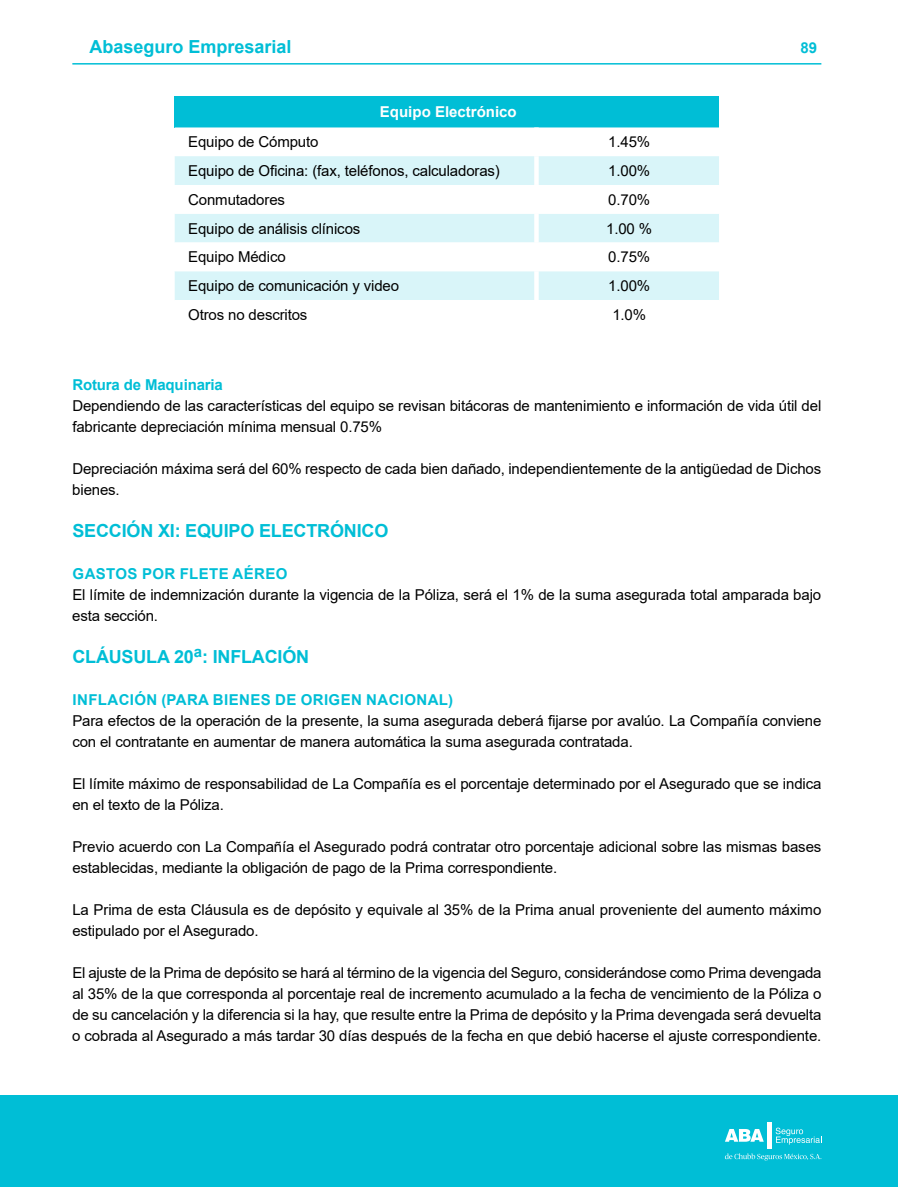
<style>
.page{position:relative;width:898px;height:1187px;background:#fff}
.page>*{position:absolute;margin:0;border:0;box-sizing:border-box;transform-origin:0 0}
.t1{font:700 18px "Arial";letter-spacing:-.01em;color:#00bed6}
.t2{font:15px/21px "Arial";letter-spacing:-.01em;color:#000}
.t3{font:700 15px "Arial";letter-spacing:.025em;color:#00bed6}
.t4{font:700 15px "Arial";letter-spacing:-.01em;color:#00bed6}
.t5{font:700 15px "Arial";color:#fff}
</style>
<div class="page">
<hr style="left:72px;top:63px;width:749px;height:2px;background:#00bed6">
<div style="left:0;top:1095px;width:897px;height:91px;background:#00bed6"></div>
<svg style="left:775px;top:1127px;width:45px;height:17px"></svg>
<svg style="left:725px;top:1129px;width:38px;height:12px"></svg>
<hr style="left:767px;top:1121px;width:4px;height:27px;background:#fff">
<svg style="left:724px;top:1153px;width:97px;height:7px"></svg>
<div style="left:175px;top:96px;width:543px;height:31px;background:#00bed6"></div>
<svg style="left:175px;top:127px;width:543px;height:1px"></svg>
<div style="left:175px;top:156px;width:543px;height:29px;background:#d9f5f9"></div>
<svg style="left:175px;top:214px;width:543px;height:86px;fill:#d9f5f9"></svg>
<hr style="left:534px;top:127px;width:4px;height:29px;background:#fff">
<hr style="left:534px;top:156px;width:4px;height:29px;background:#fff">
<hr style="left:534px;top:214px;width:4px;height:28px;background:#fff">
<hr style="left:534px;top:242px;width:4px;height:29px;background:#fff">
<hr style="left:534px;top:271px;width:4px;height:29px;background:#fff">
<p class="t1" style="left:89px;top:34px;width:204px">Abaseguro Empresarial</p>
<p class="t3" style="left:800px;top:38px;width:18px">89</p>
<p class="t5" style="left:380px;top:101px;width:138px">Equipo Electrónico</p>
<p class="t2" style="left:188px;top:131px;width:132px">Equipo de Cómputo</p>
<p class="t2" style="left:608px;top:131px;width:43px">1.45%</p>
<p class="t2" style="left:188px;top:160px;width:313px">Equipo de Oficina: (fax, teléfonos, calculadoras)</p>
<p class="t2" style="left:608px;top:160px;width:43px">1.00%</p>
<p class="t2" style="left:188px;top:189px;width:98px">Conmutadores</p>
<p class="t2" style="left:608px;top:189px;width:43px">0.70%</p>
<p class="t2" style="left:188px;top:218px;width:174px">Equipo de análisis clínicos</p>
<p class="t2" style="left:606px;top:218px;width:47px">1.00 %</p>
<p class="t2" style="left:188px;top:246px;width:99px">Equipo Médico</p>
<p class="t2" style="left:608px;top:246px;width:43px">0.75%</p>
<p class="t2" style="left:188px;top:275px;width:212px">Equipo de comunicación y video</p>
<p class="t2" style="left:608px;top:275px;width:43px">1.00%</p>
<p class="t2" style="left:188px;top:304px;width:121px">Otros no descritos</p>
<p class="t2" style="left:612px;top:304px;width:35px">1.0%</p>
<p class="t4" style="left:72px;top:374px;width:152px">Rotura de Maquinaria</p>
<p class="t2" style="left:72px;top:395px;width:750px">Dependiendo de las características del equipo se revisan bitácoras de mantenimiento e información de vida útil del fabricante depreciación mínima mensual 0.75%</p>
<p class="t2" style="left:72px;top:458px;width:750px">Depreciación máxima será del 60% respecto de cada bien dañado, independientemente de la antigüedad de Dichos bienes.</p>
<p class="t1" style="left:72px;top:518px;width:317px">SECCIÓN XI: EQUIPO ELECTRÓNICO</p>
<p class="t3" style="left:73px;top:563px;width:216px">GASTOS POR FLETE AÉREO</p>
<p class="t2" style="left:72px;top:584px;width:750px">El límite de indemnización durante la vigencia de la Póliza, será el 1% de la suma asegurada total amparada bajo esta sección.</p>
<p class="t1" style="left:72px;top:644px;width:238px">CLÁUSULA 20<sup>a</sup>: INFLACIÓN</p>
<p class="t3" style="left:73px;top:689px;width:382px">INFLACIÓN (PARA BIENES DE ORIGEN NACIONAL)</p>
<p class="t2" style="left:72px;top:710px;width:750px">Para efectos de la operación de la presente, la suma asegurada deberá fijarse por avalúo. La Compañía conviene con el contratante en aumentar de manera automática la suma asegurada contratada.</p>
<p class="t2" style="left:72px;top:773px;width:750px">El límite máximo de responsabilidad de La Compañía es el porcentaje determinado por el Asegurado que se indica en el texto de la Póliza.</p>
<p class="t2" style="left:72px;top:836px;width:750px">Previo acuerdo con La Compañía el Asegurado podrá contratar otro porcentaje adicional sobre las mismas bases establecidas, mediante la obligación de pago de la Prima correspondiente.</p>
<p class="t2" style="left:72px;top:899px;width:750px">La Prima de esta Cláusula es de depósito y equivale al 35% de la Prima anual proveniente del aumento máximo estipulado por el Asegurado.</p>
<p class="t2" style="left:72px;top:962px;width:750px;text-align:justify">El ajuste de la Prima de depósito se hará al término de la vigencia del Seguro, considerándose como Prima devengada al 35% de la que corresponda al porcentaje real de incremento acumulado a la fecha de vencimiento de la Póliza o de su cancelación y la diferencia si la hay, que resulte entre la Prima de depósito y la Prima devengada será devuelta o cobrada al Asegurado a más tardar 30 días después de la fecha en que debió hacerse el ajuste correspondiente.</p>
</div>
